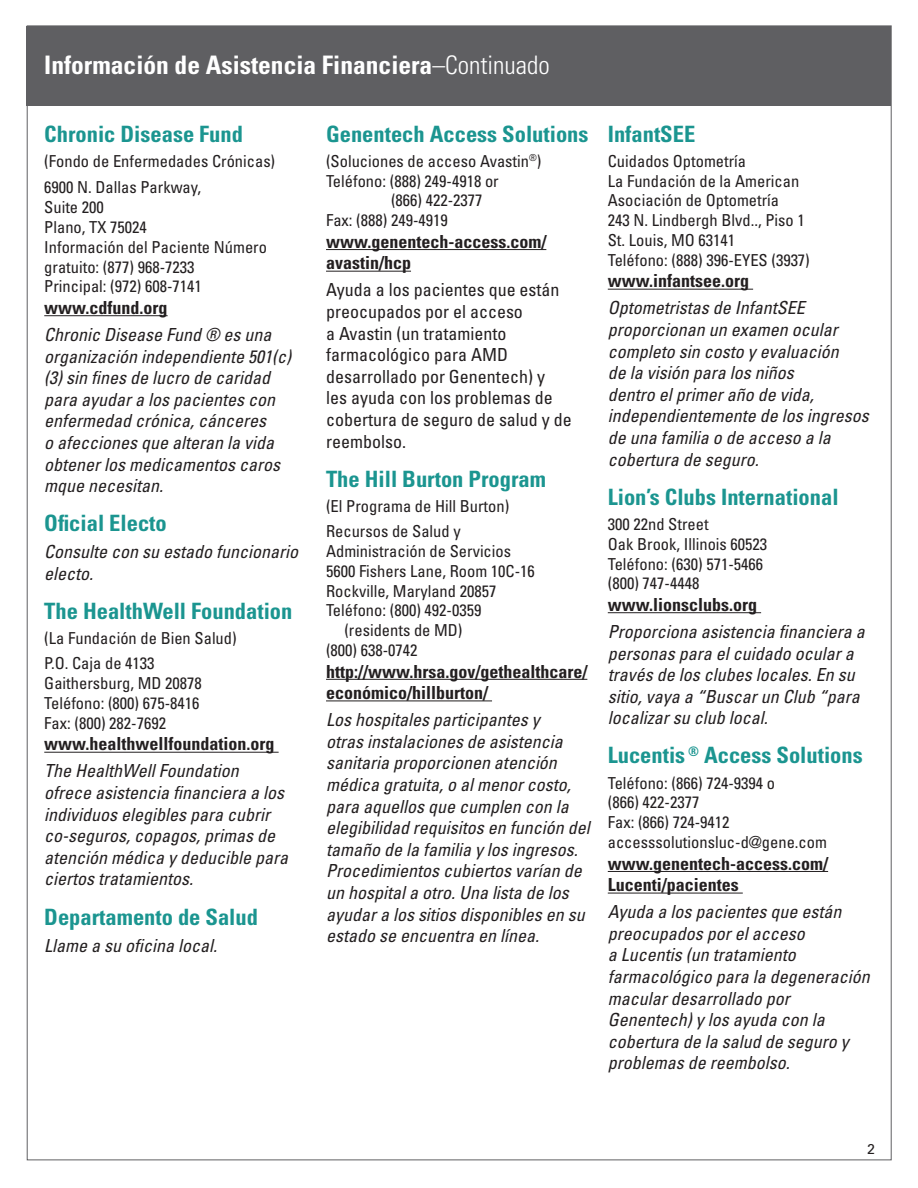
<style>
.page{position:relative;width:918px;height:1188px;background:#fff}
.page>*{position:absolute;margin:0;border:0;box-sizing:border-box;transform-origin:0 0}
.t1{font:700 condensed 25.5px "Univers LT Std";color:#fff}
.t2{font:700 condensed 22.5px "Univers LT Std";color:#1b9590}
.ITalic_description{font:italic condensed 18px/21.6px "Univers LT Std";color:#231f20}
.web_address{font:700 condensed 18px/21.6px "Univers LT Std";color:#231f20}
.t3{font:condensed 18px/21.6px "Univers LT Std";color:#231f20}
.Address{font:condensed 16.5px/19.8px "Univers LT Std";color:#231f20}
.Body{font:condensed 16.5px "Univers LT Std";color:#231f20}
.t4{font:14.25px "Univers LT Std";color:#231f20}
.s1{font-weight:300}
</style>
<div class="page">
<div style="left:26px;top:26px;width:865px;height:80px;background:#5f5f62"></div>
<hr style="left:44px;top:315px;width:124px;height:1px;background:#231f20">
<hr style="left:44px;top:752px;width:235px;height:1px;background:#231f20">
<hr style="left:326px;top:249px;width:220px;height:1px;background:#231f20">
<hr style="left:326px;top:271px;width:85px;height:1px;background:#231f20">
<hr style="left:326px;top:679px;width:261px;height:1px;background:#231f20">
<hr style="left:326px;top:700px;width:166px;height:1px;background:#231f20">
<hr style="left:608px;top:289px;width:145px;height:1px;background:#231f20">
<hr style="left:608px;top:612px;width:153px;height:1px;background:#231f20">
<hr style="left:608px;top:871px;width:220px;height:1px;background:#231f20">
<hr style="left:608px;top:893px;width:135px;height:1px;background:#231f20">
<p class="t1" style="left:44px;top:50px;width:507px">Información de Asistencia Financiera<span class="s1">–Continuado</span></p>
<p class="t2" style="left:44px;top:120px;width:200px">Chronic Disease Fund</p>
<p class="Body" style="left:44px;top:150px;width:232px">(Fondo de Enfermedades Crónicas)</p>
<p class="Address" style="left:44px;top:177px;width:158px">6900 N. Dallas Parkway,</p>
<p class="Address" style="left:44px;top:197px;width:61px">Suite 200</p>
<p class="Address" style="left:44px;top:217px;width:104px">Plano, TX 75024</p>
<p class="Address" style="left:44px;top:237px;width:224px">Información del Paciente Número gratuito: (877) 968-7233</p>
<p class="Address" style="left:44px;top:276px;width:159px">Principal: (972) 608-7141</p>
<p class="web_address" style="left:44px;top:297px;width:125px">www.cdfund.org</p>
<p class="ITalic_description" style="left:44px;top:324px;width:248px">Chronic Disease Fund ® es una organización independiente 501(c) (3) sin fines de lucro de caridad para ayudar a los pacientes con enfermedad crónica, cánceres<br>o afecciones que alteran la vida obtener los medicamentos caros mque necesitan.</p>
<p class="t2" style="left:44px;top:509px;width:124px">Oficial Electo</p>
<p class="ITalic_description" style="left:44px;top:541px;width:255px">Consulte con su estado funcionario electo.</p>
<p class="t2" style="left:44px;top:597px;width:250px">The HealthWell Foundation</p>
<p class="Body" style="left:44px;top:628px;width:194px">(La Fundación de Bien Salud)</p>
<p class="Address" style="left:44px;top:653px;width:112px">P.O. Caja de 4133</p>
<p class="Address" style="left:44px;top:673px;width:159px">Gaithersburg, MD 20878</p>
<p class="Address" style="left:44px;top:693px;width:157px">Teléfono: (800) 675-8416</p>
<p class="Address" style="left:44px;top:713px;width:123px">Fax: (800) 282-7692</p>
<p class="web_address" style="left:44px;top:733px;width:232px">www.healthwellfoundation.org</p>
<p class="ITalic_description" style="left:44px;top:760px;width:245px">The HealthWell Foundation ofrece asistencia financiera a los individuos elegibles para cubrir co-seguros, copagos, primas de atención médica y deducible para ciertos tratamientos.</p>
<p class="t2" style="left:44px;top:903px;width:215px">Departamento de Salud</p>
<p class="ITalic_description" style="left:44px;top:934px;width:174px">Llame a su oficina local.</p>
<p class="t2" style="left:326px;top:120px;width:264px">Genentech Access Solutions</p>
<p class="Body" style="left:326px;top:150px;width:217px">(Soluciones de acceso Avastin<sup>®</sup>)</p>
<p class="Body" style="left:326px;top:170px;width:174px">Teléfono: (888) 249-4918 or</p>
<p class="Body" style="left:391px;top:190px;width:93px">(866) 422-2377</p>
<p class="Body" style="left:326px;top:210px;width:123px">Fax: (888) 249-4919</p>
<p class="web_address" style="left:326px;top:230px;width:222px">www.genentech-access.com/ avastin/hcp</p>
<p class="t3" style="left:326px;top:279px;width:247px">Ayuda a los pacientes que están preocupados por el acceso<br>a Avastin (un tratamiento farmacológico para AMD desarrollado por Genentech) y<br>les ayuda con los problemas de cobertura de seguro de salud y de reembolso.</p>
<p class="t2" style="left:326px;top:465px;width:221px">The Hill Burton Program</p>
<p class="Body" style="left:326px;top:496px;width:185px">(El Programa de Hill Burton)</p>
<p class="Address" style="left:326px;top:521px;width:136px">Recursos de Salud y</p>
<p class="Address" style="left:326px;top:541px;width:187px">Administración de Servicios</p>
<p class="Address" style="left:326px;top:561px;width:210px">5600 Fishers Lane, Room 10C-16</p>
<p class="Address" style="left:326px;top:581px;width:172px">Rockville, Maryland 20857</p>
<p class="Address" style="left:326px;top:600px;width:157px;text-align:center">Teléfono: (800) 492-0359 (residents de MD)</p>
<p class="Address" style="left:326px;top:640px;width:93px">(800) 638-0742</p>
<p class="web_address" style="left:326px;top:660px;width:263px">http://www.hrsa.gov/gethealthcare/ económico/hillburton/</p>
<p class="ITalic_description" style="left:326px;top:709px;width:265px">Los hospitales participantes y<br>otras instalaciones de asistencia sanitaria proporcionen atención médica gratuita, o al menor costo, para aquellos que cumplen con la elegibilidad requisitos en función del tamaño de la familia y los ingresos.<br>Procedimientos cubiertos varían de un hospital a otro. Una lista de los ayudar a los sitios disponibles en su estado se encuentra en línea.</p>
<p class="t2" style="left:608px;top:120px;width:89px">InfantSEE</p>
<p class="Address" style="left:608px;top:151px;width:140px">Cuidados Optometría</p>
<p class="Address" style="left:608px;top:171px;width:193px">La Fundación de la American</p>
<p class="Address" style="left:608px;top:190px;width:173px">Asociación de Optometría</p>
<p class="Address" style="left:608px;top:210px;width:198px">243 N. Lindbergh Blvd.., Piso 1</p>
<p class="Address" style="left:608px;top:230px;width:129px">St. Louis, MO 63141</p>
<p class="Address" style="left:608px;top:250px;width:204px">Teléfono: (888) 396-EYES (3937)</p>
<p class="web_address" style="left:608px;top:270px;width:143px">www.infantsee.org</p>
<p class="ITalic_description" style="left:608px;top:297px;width:262px">Optometristas de InfantSEE proporcionan un examen ocular completo sin costo y evaluación<br>de la visión para los niños<br>dentro el primer año de vida, independientemente de los ingresos de una familia o de acceso a la cobertura de seguro.</p>
<p class="t2" style="left:608px;top:483px;width:232px">Lion’s Clubs International</p>
<p class="Address" style="left:608px;top:514px;width:102px">300 22nd Street</p>
<p class="Address" style="left:608px;top:534px;width:161px">Oak Brook, Illinois 60523</p>
<p class="Address" style="left:608px;top:554px;width:157px">Teléfono: (630) 571-5466</p>
<p class="Address" style="left:608px;top:573px;width:93px">(800) 747-4448</p>
<p class="web_address" style="left:608px;top:594px;width:151px">www.lionsclubs.org</p>
<p class="ITalic_description" style="left:608px;top:621px;width:258px">Proporciona asistencia financiera a personas para el cuidado ocular a través de los clubes locales. En su sitio, vaya a “Buscar un Club “para localizar su club local.</p>
<p class="t2" style="left:608px;top:742px;width:257px">Lucentis <sup>®</sup> Access Solutions</p>
<p class="Address" style="left:608px;top:773px;width:169px">Teléfono: (866) 724-9394 o</p>
<p class="Address" style="left:608px;top:792px;width:93px">(866) 422-2377</p>
<p class="Address" style="left:608px;top:812px;width:123px">Fax: (866) 724-9412</p>
<p class="Address" style="left:608px;top:832px;width:221px">accesssolutionsluc-d@gene.com</p>
<p class="web_address" style="left:608px;top:852px;width:222px">www.genentech-access.com/<br>Lucenti/pacientes</p>
<p class="ITalic_description" style="left:608px;top:901px;width:263px">Ayuda a los pacientes que están preocupados por el acceso<br>a Lucentis (un tratamiento farmacológico para la degeneración macular desarrollado por<br>Genentech) y los ayuda con la cobertura de la salud de seguro y problemas de reembolso.</p>
<p class="t4" style="left:867px;top:1141px;width:9px">2</p>
</div>
